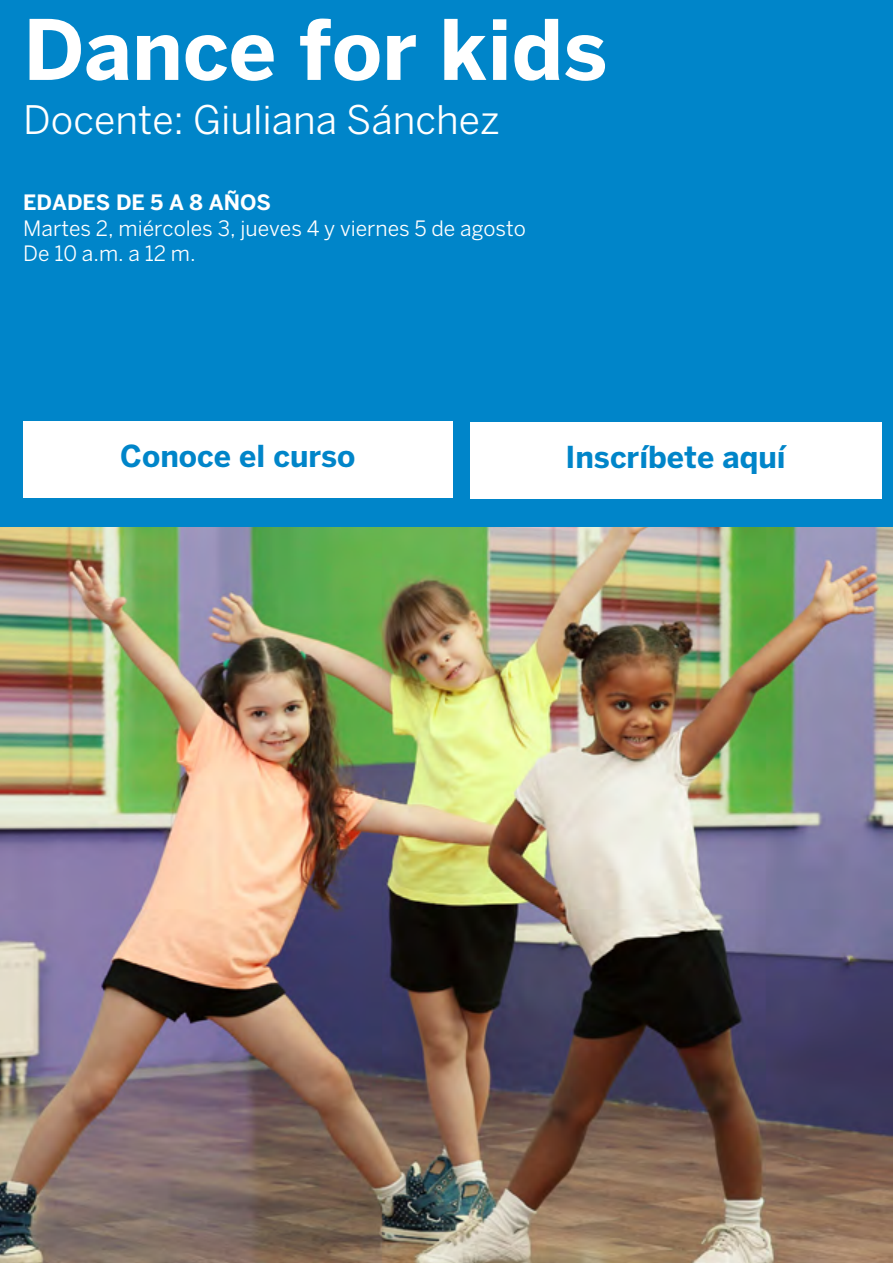
<style>
.page{position:relative;width:893px;height:1263px;background:#fff}
.page>*{position:absolute;margin:0;border:0;box-sizing:border-box;transform-origin:0 0}
.t1{font:700 82.5px "Benton Sans FB";color:#fff}
.t2{font:39px "Benton Sans FB";color:#fff}
.t3{font:700 30px "Benton Sans FB";color:#0085c9}
.t4{font:21px/25.2px "Benton Sans FB";color:#fff}
.t5{font:700 21px "Benton Sans FB";color:#fff}
</style>
<div class="page">
<div style="left:0;top:0;width:893px;height:527px;background:#0085c9"></div>
<img style="left:0;top:527px;width:893px;height:736px">
<div style="left:23px;top:421px;width:429px;height:77px;background:#fff"></div>
<div style="left:470px;top:422px;width:411px;height:77px;background:#fff"></div>
<h1 class="t1" style="left:23px;top:1px;width:586px">Dance for kids</h1>
<h2 class="t2" style="left:23px;top:97px;width:478px">Docente: Giuliana Sánchez</h2>
<p class="t5" style="left:23px;top:190px;width:249px">EDADES DE 5 A 8 AÑOS</p>
<p class="t4" style="left:23px;top:215px;width:504px">Martes 2, miércoles 3, jueves 4 y viernes 5 de agosto<br>De 10 a.m. a 12 m.</p>
<h3 class="t3" style="left:120px;top:438px;width:237px">Conoce el curso</h3>
<h3 class="t3" style="left:565px;top:439px;width:222px">Inscríbete aquí</h3>
</div>
